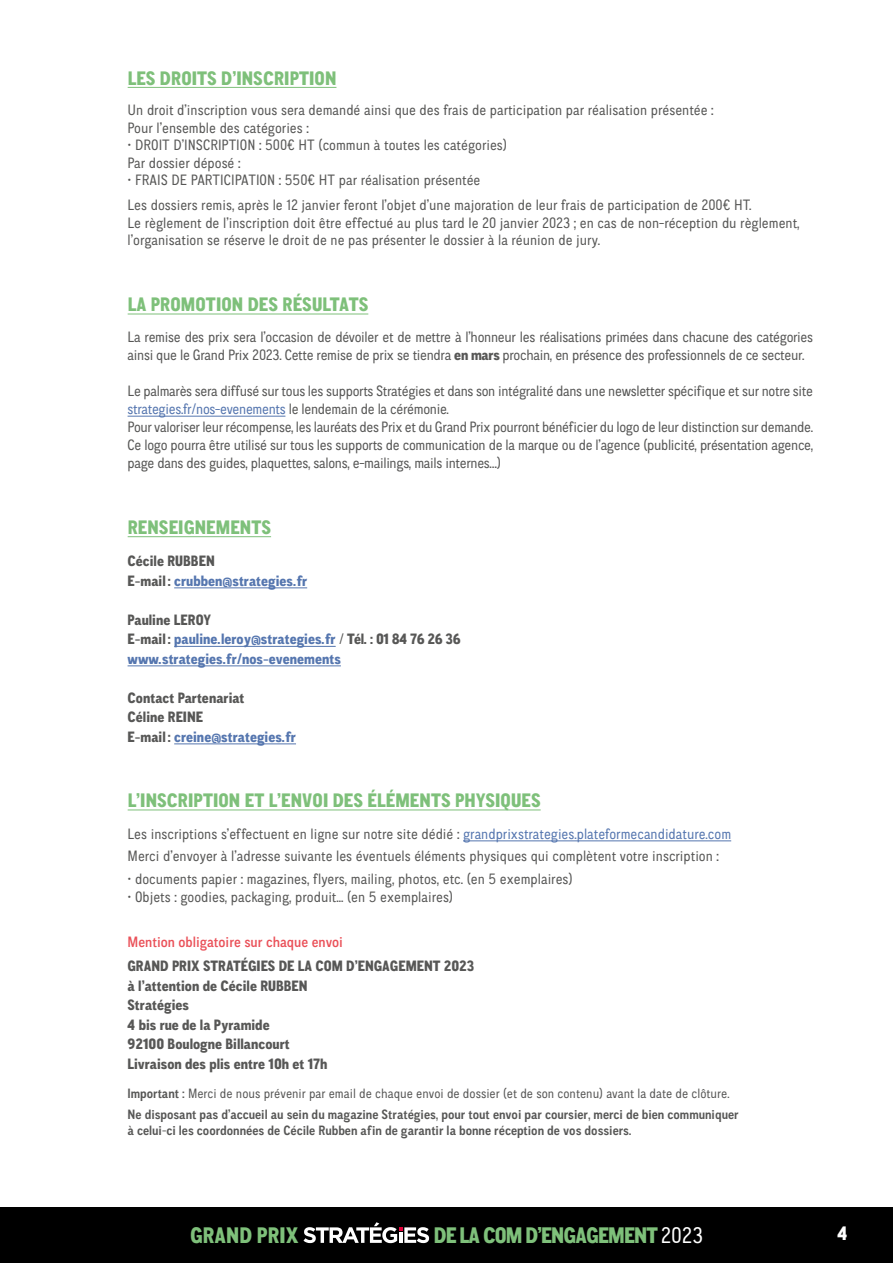
<style>
.page{position:relative;width:893px;height:1263px;background:#fff}
.page>*{position:absolute;margin:0;border:0;box-sizing:border-box;transform-origin:0 0}
.t1{font:800 22.5px "CA Normal";letter-spacing:-.035em;color:#7ec07a}
.t2{font:800 22.5px "CA Normal";letter-spacing:.005em;color:#7ec07a}
.t3{font:800 19.5px "CA Normal";letter-spacing:.005em;color:#7ec07a}
.t4{font:800 19.5px "CA Normal";color:#fff}
.t5{font:15px/17.5px "CA Normal";color:#575756}
.t6{font:15px/18px "CA Normal";letter-spacing:-.02em;color:#575756}
.t7{font:800 15px/19.5px "CA Normal";color:#575756}
.t8{font:800 15px/19.5px "CA Normal";color:#5576af}
.t9{font:500 15px "CA Normal";color:#ea5159}
.t10{font:700 13.5px/21px "CA Normal";color:#575756}
.s1{font-weight:800}
.s2{color:#5576af}
.s3{color:#575756}
.s4{font-weight:400;color:#575756}
.s5{font-weight:400}
.s6{font-weight:400;color:#fff}
</style>
<div class="page">
<div style="left:0;top:1208px;width:893px;height:55px;background:#000"></div>
<svg style="left:303px;top:1222px;width:126px;height:21px"></svg>
<hr style="left:128px;top:87px;width:208px;height:1px;background:#7ec07a">
<hr style="left:128px;top:314px;width:240px;height:1px;background:#7ec07a">
<hr style="left:128px;top:416px;width:157px;height:1px;background:#5576af">
<hr style="left:128px;top:536px;width:143px;height:1px;background:#7ec07a">
<hr style="left:174px;top:588px;width:133px;height:1px;background:#5576af">
<hr style="left:174px;top:646px;width:162px;height:1px;background:#5576af">
<hr style="left:128px;top:666px;width:213px;height:1px;background:#5576af">
<hr style="left:174px;top:744px;width:122px;height:1px;background:#5576af">
<hr style="left:128px;top:810px;width:413px;height:1px;background:#7ec07a">
<hr style="left:463px;top:841px;width:268px;height:1px;background:#5576af">
<h2 class="t3" style="left:128px;top:64px;width:210px">LES DROITS D’INSCRIPTION</h2>
<p class="t5" style="left:128px;top:101px;width:588px">Un droit d’inscription vous sera demandé ainsi que des frais de participation par réalisation présentée :<br>Pour l’ensemble des catégories :</p>
<p class="t5" style="left:128px;top:136px;width:381px">• DROIT D’INSCRIPTION : 500€ HT (commun à toutes les catégories)<br>Par dossier déposé :</p>
<p class="t5" style="left:128px;top:167px;width:626px;line-height:25px">• FRAIS DE PARTICIPATION : 550€ HT par réalisation présentée<br>Les dossiers remis, après le 12 janvier feront l’objet d’une majoration de leur frais de participation de 200€ HT.</p>
<p class="t5" style="left:128px;top:214px;width:673px">Le règlement de l’inscription doit être effectué au plus tard le 20 janvier 2023 ; en cas de non-réception du règlement, l’organisation se réserve le droit de ne pas présenter le dossier à la réunion de jury.</p>
<h2 class="t3" style="left:128px;top:291px;width:242px">LA PROMOTION DES RÉSULTATS</h2>
<p class="t6" style="left:128px;top:328px;width:687px">La remise des prix sera l’occasion de dévoiler et de mettre à l’honneur les réalisations primées dans chacune des catégories ainsi que le Grand Prix 2023. Cette remise de prix se tiendra <span class="s1">en mars</span> prochain, en présence des professionnels de ce secteur.</p>
<p class="t6" style="left:128px;top:382px;width:687px">Le palmarès sera diffusé sur tous les supports Stratégies et dans son intégralité dans une newsletter spécifique et sur notre site <span class="s2">strategies.fr/nos-evenements</span> le lendemain de la cérémonie.<br>Pour valoriser leur récompense, les lauréats des Prix et du Grand Prix pourront bénéficier du logo de leur distinction sur demande.<br>Ce logo pourra être utilisé sur tous les supports de communication de la marque ou de l’agence (publicité, présentation agence, page dans des guides, plaquettes, salons, e-mailings, mails internes…)</p>
<h2 class="t3" style="left:128px;top:513px;width:145px">RENSEIGNEMENTS</h2>
<p class="t8" style="left:128px;top:551px;width:181px"><span class="s3">Cécile RUBBEN<br>E-mail :</span> crubben@strategies.fr</p>
<p class="t8" style="left:128px;top:609px;width:335px"><span class="s3">Pauline LEROY<br>E-mail :</span> pauline.leroy@strategies.fr <span class="s4">/</span> <span class="s3">Tél. : 01 84 76 26 36 </span>www.strategies.fr/nos-evenements</p>
<p class="t7" style="left:128px;top:687px;width:170px">Contact Partenariat<br>Céline REINE<br>E-mail : <span class="s2">creine@strategies.fr</span></p>
<h2 class="t3" style="left:128px;top:786px;width:415px">L’INSCRIPTION ET L’ENVOI DES ÉLÉMENTS PHYSIQUES</h2>
<p class="t5" style="left:128px;top:822px;width:605px;line-height:22.5px">Les inscriptions s’effectuent en ligne sur notre site dédié : <span class="s2">grandprixstrategies.plateformecandidature.com<br></span>Merci d’envoyer à l’adresse suivante les éventuels éléments physiques qui complètent votre inscription :</p>
<p class="t5" style="left:128px;top:869px;width:447px">• documents papier : magazines, flyers, mailing, photos, etc. (en 5 exemplaires)</p>
<p class="t5" style="left:128px;top:887px;width:327px">• Objets : goodies, packaging, produit... (en 5 exemplaires)</p>
<p class="t9" style="left:128px;top:932px;width:217px">Mention obligatoire sur chaque envoi</p>
<p class="t7" style="left:128px;top:956px;width:349px">GRAND PRIX STRATÉGIES DE LA COM D’ENGAGEMENT 2023 à l’attention de Cécile RUBBEN<br>Stratégies<br>4 bis rue de la Pyramide<br>92100 Boulogne Billancourt<br>Livraison des plis entre 10h et 17h</p>
<p class="t10" style="left:128px;top:1083px;width:613px">Important : <span class="s5">Merci de nous prévenir par email de chaque envoi de dossier (et de son contenu) avant la date de clôture.<br></span>Ne disposant pas d’accueil au sein du magazine Stratégies, pour tout envoi par coursier, merci de bien communiquer</p>
<p class="t10" style="left:128px;top:1120px;width:506px">à celui-ci les coordonnées de Cécile Rubben afin de garantir la bonne réception de vos dossiers.</p>
<h1 class="t2" style="left:190px;top:1219px;width:110px">GRAND PRIX</h1>
<h1 class="t1" style="left:434px;top:1219px;width:271px">DE LA COM D’ENGAGEMENT<span class="s6">2023</span></h1>
<h2 class="t4" style="left:837px;top:1219px;width:12px">4</h2>
</div>
